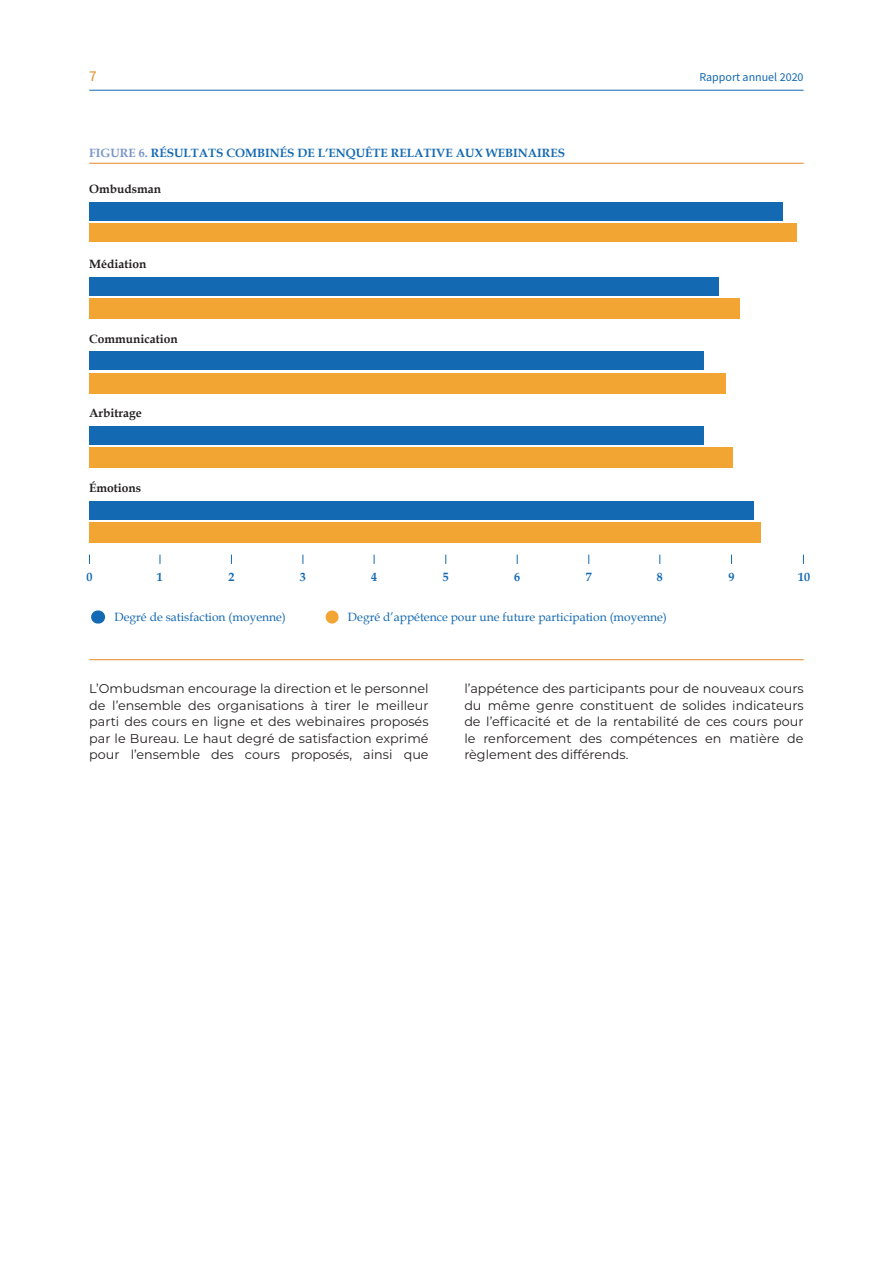
<style>
.page{position:relative;width:893px;height:1263px;background:#fff}
.page>*{position:absolute;margin:0;border:0;box-sizing:border-box;transform-origin:0 0}
.t1{font:15px "Source Sans Pro";color:#e48a24}
.body{font:12.75px/16.5px "Montserrat";color:#231f20;text-align:justify}
.t2{font:12px "Book Antiqua";color:#1369b2}
.body-2{font:700 12px "Book Antiqua";color:#1369b2}
.body-3{font:700 12px "Book Antiqua";color:#231f20}
.t3{font:12px "Source Sans Pro";color:#1369b2}
.s1{color:#7794ca}
</style>
<div class="page">
<hr style="left:89px;top:90px;width:715px;height:1px;background:#1369b2">
<div style="left:89px;top:224px;width:708px;height:18px;background:#f2a533"></div>
<div style="left:89px;top:298px;width:651px;height:21px;background:#f2a533"></div>
<div style="left:89px;top:373px;width:636px;height:20px;background:#f2a533"></div>
<div style="left:89px;top:448px;width:644px;height:20px;background:#f2a533"></div>
<div style="left:89px;top:522px;width:672px;height:21px;background:#f2a533"></div>
<div style="left:89px;top:203px;width:694px;height:18px;background:#1369b2"></div>
<div style="left:89px;top:277px;width:629px;height:18px;background:#1369b2"></div>
<div style="left:89px;top:352px;width:615px;height:18px;background:#1369b2"></div>
<div style="left:89px;top:427px;width:615px;height:18px;background:#1369b2"></div>
<div style="left:89px;top:501px;width:665px;height:18px;background:#1369b2"></div>
<div style="left:91px;top:610px;width:14px;height:13px;background:#1369b2;border-radius:7px"></div>
<div style="left:326px;top:610px;width:13px;height:13px;background:#f2a533;border-radius:6px"></div>
<hr style="left:89px;top:163px;width:715px;height:1px;background:#e48a24">
<hr style="left:89px;top:659px;width:715px;height:1px;background:#e48a24">
<p class="t1" style="left:89px;top:67px;width:9px">7</p>
<p class="t3" style="left:699px;top:70px;width:106px">Rapport annuel 2020</p>
<p class="body-2" style="left:89px;top:145px;width:477px"><span class="s1">FIGURE 6.</span> RÉSULTATS COMBINÉS DE L’ENQUÊTE RELATIVE AUX WEBINAIRES</p>
<p class="body-3" style="left:89px;top:181px;width:73px">Ombudsman</p>
<p class="body-3" style="left:89px;top:256px;width:59px">Médiation</p>
<p class="body-3" style="left:89px;top:330px;width:90px">Communication</p>
<p class="body-3" style="left:89px;top:405px;width:54px">Arbitrage</p>
<p class="body-3" style="left:89px;top:480px;width:53px">Émotions</p>
<p class="body-2" style="left:86px;top:569px;width:7px">0</p>
<p class="body-2" style="left:157px;top:569px;width:7px">1</p>
<p class="body-2" style="left:228px;top:569px;width:7px">2</p>
<p class="body-2" style="left:300px;top:569px;width:7px">3</p>
<p class="body-2" style="left:371px;top:569px;width:7px">4</p>
<p class="body-2" style="left:443px;top:569px;width:7px">5</p>
<p class="body-2" style="left:514px;top:569px;width:7px">6</p>
<p class="body-2" style="left:586px;top:569px;width:7px">7</p>
<p class="body-2" style="left:657px;top:569px;width:7px">8</p>
<p class="body-2" style="left:728px;top:569px;width:7px">9</p>
<p class="body-2" style="left:798px;top:569px;width:13px">10</p>
<p class="t2" style="left:115px;top:609px;width:173px">Degré de satisfaction (moyenne)</p>
<p class="t2" style="left:348px;top:609px;width:320px">Degré d’appétence pour une future participation (moyenne)</p>
<p class="body" style="left:89px;top:680px;width:341px">L’Ombudsman encourage la direction et le personnel de l’ensemble des organisations à tirer le meilleur parti des cours en ligne et des webinaires proposés par le Bureau. Le haut degré de satisfaction exprimé pour l’ensemble des cours proposés, ainsi que</p>
<p class="body" style="left:464px;top:680px;width:341px">l’appétence des participants pour de nouveaux cours du même genre constituent de solides indicateurs de l’efficacité et de la rentabilité de ces cours pour le renforcement des compétences en matière de règlement des différends.</p>
</div>
